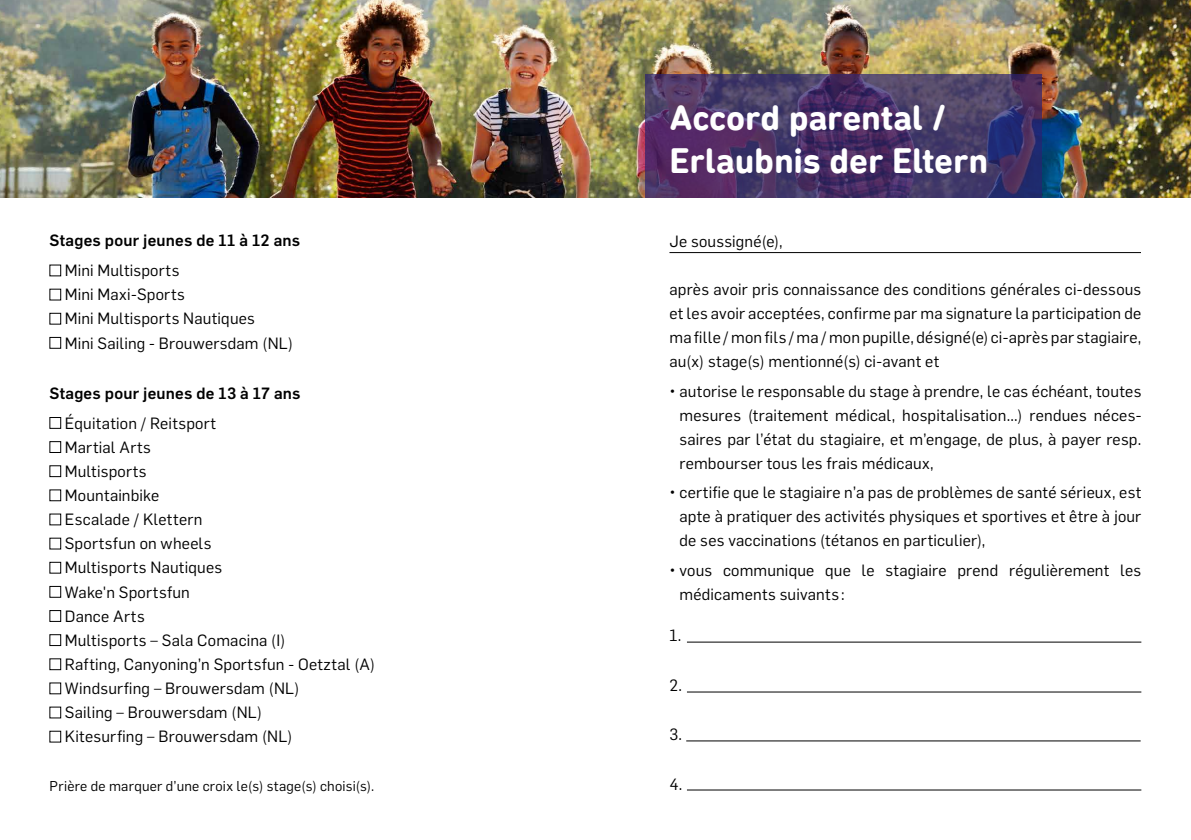
<style>
.page{position:relative;width:1191px;height:840px;background:#fff}
.page>*{position:absolute;margin:0;border:0;box-sizing:border-box;transform-origin:0 0}
.t1{font:700 36px/43.2px "DIN Next Rounded LT Pro";letter-spacing:-.005em;color:#fff}
.t2{font:16px/24.2px "Flama";letter-spacing:.015em;color:#000;text-align:justify}
.t3{font:500 16px "Flama";letter-spacing:.015em;color:#000}
.t4{font:14px "Flama";letter-spacing:.02em;color:#000}
</style>
<div class="page">
<img style="left:0;top:0;width:1191px;height:197px">
<hr style="left:669px;top:252px;width:496px;height:1px;background:#000">
<svg style="left:645px;top:74px;width:396px;height:123px;background:#483466"></svg>
<div style="left:50px;top:264px;width:11px;height:12px;border:1px solid #000"></div>
<div style="left:50px;top:289px;width:11px;height:11px;border:1px solid #000"></div>
<div style="left:50px;top:313px;width:11px;height:11px;border:1px solid #000"></div>
<div style="left:50px;top:337px;width:11px;height:11px;border:1px solid #000"></div>
<div style="left:50px;top:417px;width:11px;height:11px;border:1px solid #000"></div>
<div style="left:50px;top:441px;width:11px;height:11px;border:1px solid #000"></div>
<div style="left:50px;top:513px;width:11px;height:12px;border:1px solid #000"></div>
<div style="left:50px;top:537px;width:11px;height:12px;border:1px solid #000"></div>
<div style="left:50px;top:561px;width:11px;height:12px;border:1px solid #000"></div>
<div style="left:50px;top:586px;width:11px;height:11px;border:1px solid #000"></div>
<div style="left:50px;top:610px;width:11px;height:11px;border:1px solid #000"></div>
<div style="left:50px;top:634px;width:11px;height:11px;border:1px solid #000"></div>
<div style="left:50px;top:682px;width:11px;height:11px;border:1px solid #000"></div>
<div style="left:50px;top:706px;width:11px;height:11px;border:1px solid #000"></div>
<div style="left:50px;top:730px;width:11px;height:12px;border:1px solid #000"></div>
<hr style="left:687px;top:641px;width:454px;height:1px;background:#000">
<hr style="left:687px;top:691px;width:454px;height:1px;background:#000">
<hr style="left:686px;top:740px;width:454px;height:1px;background:#000">
<hr style="left:687px;top:789px;width:454px;height:1px;background:#000">
<div style="left:1141px;top:222px;width:42px;height:49px;background:#fff"></div>
<p class="t3" style="left:50px;top:229px;width:252px">Stages pour jeunes de 11 à 12 ans</p>
<p class="t2" style="left:65px;top:257px;width:230px;text-align:left">Mini Multisports<br>Mini Maxi-Sports<br>Mini Multisports Nautiques<br>Mini Sailing - Brouwersdam (NL)</p>
<p class="t3" style="left:50px;top:381px;width:252px">Stages pour jeunes de 13 à 17 ans</p>
<p class="t2" style="left:65px;top:409px;width:312px;text-align:left">Équitation / Reitsport<br>Martial Arts<br>Multisports<br>Mountainbike<br>Escalade / Klettern<br>Sportsfun on wheels<br>Multisports Nautiques<br>Wake'n Sportsfun<br>Dance Arts<br>Multisports – Sala Comacina (I)<br>Rafting, Canyoning’n Sportsfun - Oetztal (A)<br>Windsurfing – Brouwersdam (NL)<br>Sailing – Brouwersdam (NL)<br>Kitesurfing – Brouwersdam (NL)</p>
<p class="t4" style="left:50px;top:775px;width:326px">Prière de marquer d’une croix le(s) stage(s) choisi(s).</p>
<h1 class="t1" style="left:669px;top:96px;width:320px">Accord parental /<br>Erlaubnis der Eltern</h1>
<p class="t2" style="left:669px;top:228px;width:115px">Je soussigné(e),</p>
<p class="t2" style="left:669px;top:276px;width:473px">après avoir pris connaissance des conditions générales ci-dessous et les avoir acceptées, confirme par ma signature la participation de ma fille / mon fils / ma / mon pupille, désigné(e) ci-après par stagiaire, au(x) stage(s) mentionné(s) ci-avant et</p>
<p class="t2" style="left:679px;top:378px;width:463px;text-indent:-10px">• autorise le responsable du stage à prendre, le cas échéant, toutes mesures (traitement médical, hospitalisation...) rendues néces&shy;saires par l’état du stagiaire, et m’engage, de plus, à payer resp. rembourser tous les frais médicaux,</p>
<p class="t2" style="left:679px;top:479px;width:463px;text-indent:-10px">• certifie que le stagiaire n’a pas de problèmes de santé sérieux, est apte à pratiquer des activités physiques et sportives et être à jour de ses vaccinations (tétanos en particulier),</p>
<p class="t2" style="left:679px;top:557px;width:463px;text-indent:-10px">• vous communique que le stagiaire prend régulièrement les médicaments suivants :</p>
<p class="t2" style="left:669px;top:622px;width:13px">1.</p>
<p class="t2" style="left:669px;top:671px;width:14px">2.</p>
<p class="t2" style="left:669px;top:721px;width:14px">3.</p>
<p class="t2" style="left:669px;top:770px;width:14px">4.</p>
</div>
